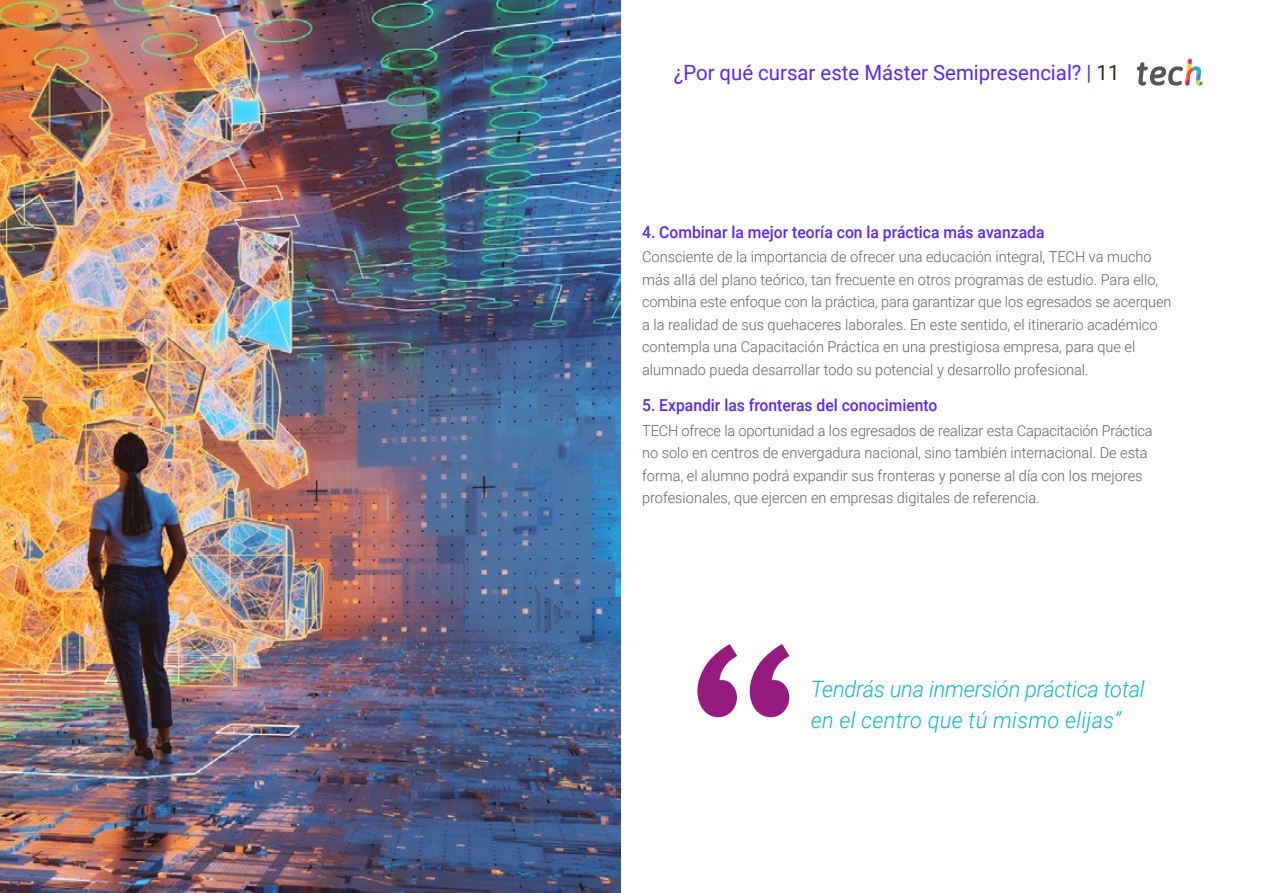
<style>
.page{position:relative;width:1263px;height:893px;background:#fff}
.page>*{position:absolute;margin:0;border:0;box-sizing:border-box;transform-origin:0 0}
.t1{font:italic 300 22.5px/31.5px "Roboto";letter-spacing:-.01em;color:#0fb6cf}
.t2{font:21px "Roboto";color:#5927ff}
.t3{font:500 16.5px "Roboto";color:#5927ff;scale:.95 1}
.t4{font:300 15px/22.5px "Roboto";color:#61646a}
.s1{color:#312e20}
</style>
<div class="page">
<svg style="left:697px;top:644px;width:92px;height:73px"></svg>
<img style="left:0;top:0;width:621px;height:893px">
<svg style="left:1137px;top:59px;width:65px;height:27px"></svg>
<h2 class="t2" style="left:674px;top:57px;width:447px">¿Por qué cursar este Máster Semipresencial? | <span class="s1">11</span></h2>
<p class="t3" style="left:642px;top:220px;width:425px">4. Combinar la mejor teoría con la práctica más avanzada</p>
<p class="t4" style="left:642px;top:245px;width:531px">Consciente de la importancia de ofrecer una educación integral, TECH va mucho más allá del plano teórico, tan frecuente en otros programas de estudio. Para ello, combina este enfoque con la práctica, para garantizar que los egresados se acerquen a la realidad de sus quehaceres laborales. En este sentido, el itinerario académico contempla una Capacitación Práctica en una prestigiosa empresa, para que el alumnado pueda desarrollar todo su potencial y desarrollo profesional.</p>
<p class="t3" style="left:642px;top:394px;width:312px">5. Expandir las fronteras del conocimiento</p>
<p class="t4" style="left:642px;top:419px;width:512px">TECH ofrece la oportunidad a los egresados de realizar esta Capacitación Práctica no solo en centros de envergadura nacional, sino también internacional. De esta forma, el alumno podrá expandir sus fronteras y ponerse al día con los mejores profesionales, que ejercen en empresas digitales de referencia.</p>
<h1 class="t1" style="left:811px;top:672px;width:335px">Tendrás una inmersión práctica total en el centro que tú mismo elijas”</h1>
</div>
